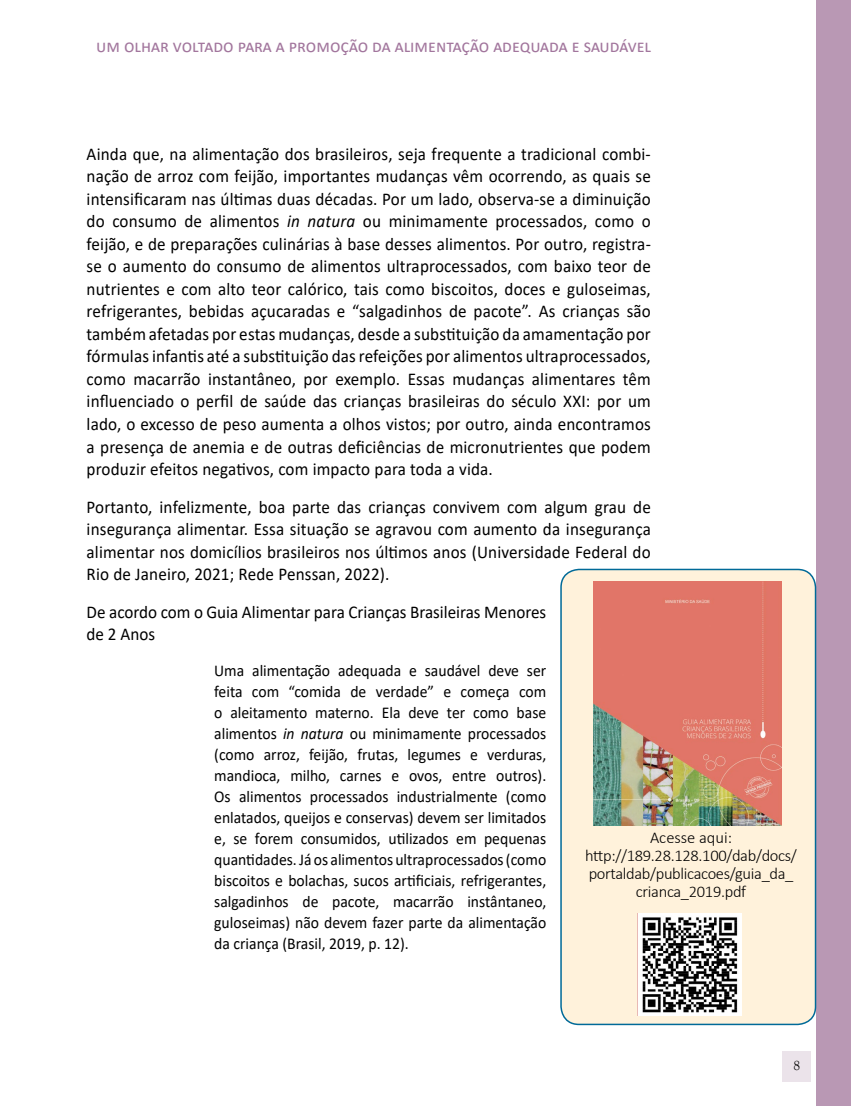
<style>
.page{position:relative;width:851px;height:1106px;background:#fff}
.page>*{position:absolute;margin:0;border:0;box-sizing:border-box;transform-origin:0 0}
.t1{font:18px/22.5px "Calibri";color:#000;text-align:justify;scale:.95 1}
.t2{font:18px "Calibri";color:#a2769d}
.t3{font:16.5px/21px "Calibri";color:#000;text-align:justify;scale:.95 1}
.t4{font:300 16.5px/18px "Calibri";letter-spacing:-.02em;color:#000;text-align:center}
.t5{font:13.5px "Goudy Old Style T";color:#000}
.s1{font-style:italic}
</style>
<div class="page">
<div style="left:816px;top:0;width:34px;height:1106px;background:#b998b4"></div>
<div style="left:782px;top:1051px;width:29px;height:30px;background:#ebe3ea"></div>
<div style="left:561px;top:569px;width:254px;height:455px;background:#fff2db;border-radius:18px"></div>
<div style="left:560px;top:568px;width:256px;height:457px;border:2px solid #006a98;border-radius:18px"></div>
<img style="left:594px;top:581px;width:187px;height:244px">
<img style="left:637px;top:914px;width:104px;height:101px">
<p class="t2" style="left:96px;top:33px;width:556px">UM OLHAR VOLTADO PARA A PROMOÇÃO DA ALIMENTAÇÃO ADEQUADA E SAUDÁVEL</p>
<p class="t1" style="left:87px;top:142px;width:595px">Ainda que, na alimentação dos brasileiros, seja frequente a tradicional combi&shy;nação de arroz com feijão, importantes mudanças vêm ocorrendo, as quais se intensificaram nas últimas duas décadas. Por um lado, observa-se a diminuição do consumo de alimentos <span class="s1">in natura</span> ou minimamente processados, como o feijão, e de preparações culinárias à base desses alimentos. Por outro, registra&shy;se o aumento do consumo de alimentos ultraprocessados, com baixo teor de nutrientes e com alto teor calórico, tais como biscoitos, doces e guloseimas, refrigerantes, bebidas açucaradas e “salgadinhos de pacote”. As crianças são também afetadas por estas mudanças, desde a substituição da amamentação por fórmulas infantis até a substituição das refeições por alimentos ultraprocessados, como macarrão instantâneo, por exemplo. Essas mudanças alimentares têm influenciado o perfil de saúde das crianças brasileiras do século XXI: por um lado, o excesso de peso aumenta a olhos vistos; por outro, ainda encontramos a presença de anemia e de outras deficiências de micronutrientes que podem produzir efeitos negativos, com impacto para toda a vida.</p>
<p class="t1" style="left:87px;top:495px;width:595px">Portanto, infelizmente, boa parte das crianças convivem com algum grau de insegurança alimentar. Essa situação se agravou com aumento da insegurança alimentar nos domicílios brasileiros nos últimos anos (Universidade Federal do Rio de Janeiro, 2021; Rede Penssan, 2022).</p>
<p class="t1" style="left:87px;top:600px;width:485px">De acordo com o Guia Alimentar para Crianças Brasileiras Menores de 2 Anos</p>
<p class="t3" style="left:214px;top:659px;width:351px">Uma alimentação adequada e saudável deve ser feita com “comida de verdade” e começa com o aleitamento materno. Ela deve ter como base alimentos <span class="s1">in natura</span> ou minimamente processados (como arroz, feijão, frutas, legumes e verduras, mandioca, milho, carnes e ovos, entre outros).<br>Os alimentos processados industrialmente (como enlatados, queijos e conservas) devem ser limitados e, se forem consumidos, utilizados em pequenas quantidades. Já os alimentos ultraprocessados (como biscoitos e bolachas, sucos artificiais, refrigerantes, salgadinhos de pacote, macarrão instântaneo, guloseimas) não devem fazer parte da alimentação da criança (Brasil, 2019, p. 12).</p>
<p class="t4" style="left:585px;top:828px;width:213px">Acesse aqui: http://189.28.128.100/dab/docs/ portaldab/publicacoes/guia_da_ crianca_2019.pdf</p>
<p class="t5" style="left:793px;top:1058px;width:8px">8</p>
</div>
